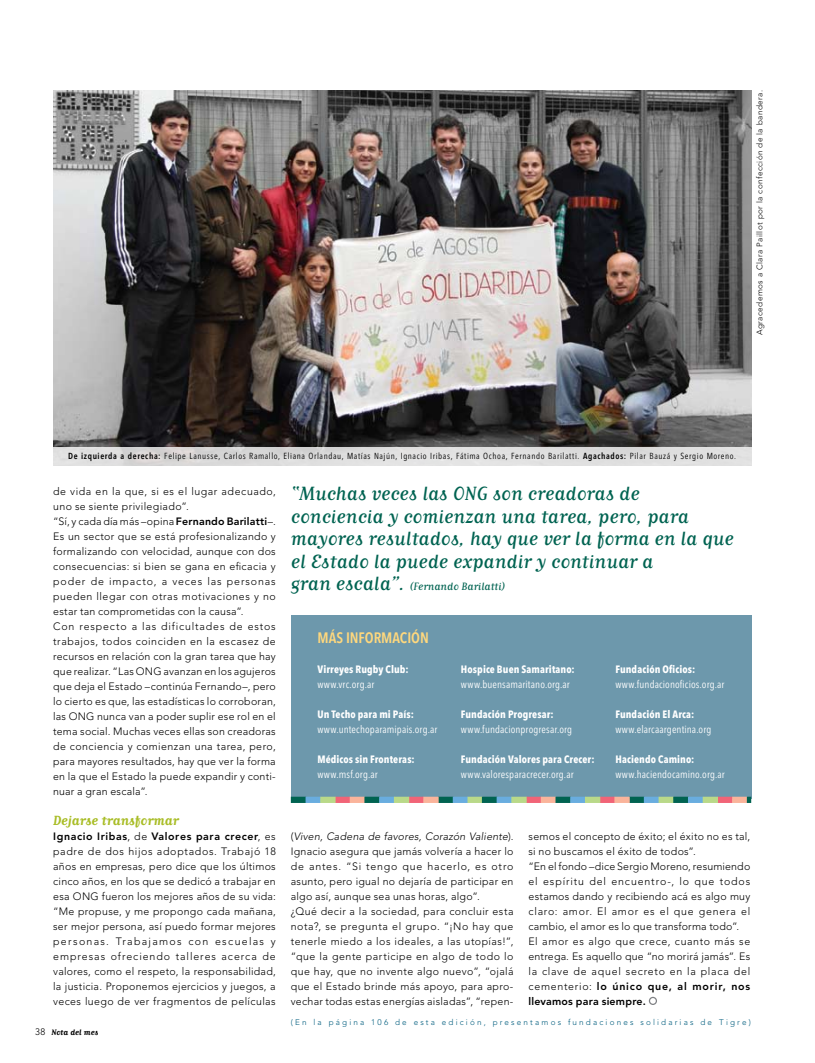
<style>
.page{position:relative;width:815px;height:1063px;background:#fff}
.page>*{position:absolute;margin:0;border:0;box-sizing:border-box;transform-origin:0 0}
.t1{font:22.5px/22.5px "Matrix Script";color:#006351}
.t2{font:700 15.62px "Matrix Script";color:#a9bd27}
.t3{font:600 condensed 15px "Avenir Next LT Pro";letter-spacing:-.005em;color:#ffd87d}
.t4{font:12.5px "Matrix Script";color:#006351}
.t5{font:300 10.62px/15px "Avenir LT Std";letter-spacing:.03em;color:#000;text-align:justify}
.t6{font:condensed 10.62px "Avenir Next LT Pro";letter-spacing:.01em;color:#fff}
.t7{font:700 condensed 10.62px "Avenir Next LT Pro";letter-spacing:.01em;color:#fff}
.t8{font:700 9.38px "Matrix Script";color:#000}
.t9{font:condensed 8.75px "Avenir Next LT Pro";letter-spacing:.065em;color:#000}
.t10{font:300 8.12px "Avenir LT Std";letter-spacing:.265em;color:#005d7e}
.t11{font:300 8.12px "Avenir LT Std";letter-spacing:.05em;color:#000}
.s1{font-weight:600}
.s2{font-weight:800}
.s3{font-family:"Avenir LT Std";font-weight:300}
.s4{font-size:22.5px}
.s5{font-style:italic}
</style>
<div class="page">
<img style="left:53px;top:90px;width:698px;height:357px">
<div style="left:291px;top:615px;width:460px;height:183px;background:#6d98ac"></div>
<div style="left:291px;top:797px;width:15px;height:6px;background:#006351"></div>
<div style="left:306px;top:797px;width:15px;height:6px;background:#69addf"></div>
<div style="left:335px;top:797px;width:15px;height:6px;background:#f16477"></div>
<div style="left:320px;top:797px;width:16px;height:6px;background:#b9d989"></div>
<div style="left:350px;top:797px;width:15px;height:6px;background:#fab49b"></div>
<div style="left:364px;top:797px;width:16px;height:6px;background:#006351"></div>
<div style="left:438px;top:797px;width:15px;height:6px;background:#006351"></div>
<div style="left:379px;top:797px;width:15px;height:6px;background:#69addf"></div>
<div style="left:453px;top:797px;width:15px;height:6px;background:#69addf"></div>
<div style="left:409px;top:797px;width:15px;height:6px;background:#f16477"></div>
<div style="left:394px;top:797px;width:15px;height:6px;background:#b9d989"></div>
<div style="left:467px;top:797px;width:16px;height:6px;background:#b9d989"></div>
<div style="left:423px;top:797px;width:16px;height:6px;background:#fab49b"></div>
<div style="left:482px;top:797px;width:15px;height:6px;background:#006351"></div>
<div style="left:497px;top:797px;width:15px;height:6px;background:#69addf"></div>
<div style="left:526px;top:797px;width:15px;height:6px;background:#f16477"></div>
<div style="left:511px;top:797px;width:16px;height:6px;background:#b9d989"></div>
<div style="left:541px;top:797px;width:15px;height:6px;background:#fab49b"></div>
<div style="left:555px;top:797px;width:16px;height:6px;background:#006351"></div>
<div style="left:629px;top:797px;width:15px;height:6px;background:#006351"></div>
<div style="left:570px;top:797px;width:16px;height:6px;background:#69addf"></div>
<div style="left:644px;top:797px;width:15px;height:6px;background:#69addf"></div>
<div style="left:600px;top:797px;width:15px;height:6px;background:#f16477"></div>
<div style="left:585px;top:797px;width:15px;height:6px;background:#b9d989"></div>
<div style="left:659px;top:797px;width:15px;height:6px;background:#b9d989"></div>
<div style="left:614px;top:797px;width:16px;height:6px;background:#fab49b"></div>
<div style="left:673px;top:797px;width:16px;height:6px;background:#006351"></div>
<div style="left:688px;top:797px;width:15px;height:6px;background:#69addf"></div>
<div style="left:717px;top:797px;width:16px;height:6px;background:#f16477"></div>
<div style="left:703px;top:797px;width:15px;height:6px;background:#b9d989"></div>
<div style="left:732px;top:797px;width:15px;height:6px;background:#fab49b"></div>
<svg style="left:747px;top:797px;width:4px;height:6px"></svg>
<div style="left:649px;top:997px;width:8px;height:8px;border:1px solid #808285;border-radius:50%"></div>
<svg style="left:53px;top:447px;width:699px;height:19px;background:#dddcdc"></svg>
<p class="t11" style="left:755px;top:335px;width:246px;rotate:-90deg">Agracedemos a Clara Paillot por la confección de la bandera.</p>
<p class="t9" style="left:68px;top:451px;width:669px"><span class="s1">De izquierda a derecha:</span> Felipe Lanusse, Carlos Ramallo, Eliana Orlandau, Matías Najún, Ignacio Iribas, Fátima Ochoa, Fernando Barilatti. <span class="s1">Agachados:</span> Pilar Bauzá y Sergio Moreno.</p>
<p class="t5" style="left:53px;top:484px;width:224px;text-align:left">de vida en la que, si es el lugar adecuado, uno se siente privilegiado”.<br>“Sí, y cada día más –opina <span class="s2">Fernando Barilatti</span>–.<br>Es un sector que se está profesionalizando y formalizando con velocidad, aunque con dos consecuencias: si bien se gana en eficacia y poder de impacto, a veces las personas pueden llegar con otras motivaciones y no estar tan comprometidas con la causa”.<br>Con respecto a las dificultades de estos trabajos, todos coinciden en la escasez de recursos en relación con la gran tarea que hay que realizar. “Las ONG</p>
<p class="t5" style="left:53px;top:664px;width:224px;text-indent:110px">avanzan en los agujeros que deja el Estado –continúa Fernando–, pero lo cierto es que, las estadísticas lo corroboran, las ONG</p>
<p class="t5" style="left:53px;top:709px;width:224px;text-indent:44px">nunca van a poder suplir ese rol en el tema social. Muchas veces ellas son creadoras de conciencia y comienzan una tarea, pero, para mayores resultados, hay que ver la forma en la que el Estado la puede expandir y conti&shy;nuar a gran escala”.</p>
<h2 class="t2" style="left:53px;top:813px;width:127px">Dejarse transformar</h2>
<p class="t5" style="left:53px;top:829px;width:224px"><span class="s2">Ignacio Iribas</span>, de <span class="s2">Valores para crecer</span>, es padre de dos hijos adoptados. Trabajó 18 años en empresas, pero dice que los últimos cinco años, en los que se dedicó a trabajar en esa ONG</p>
<p class="t5" style="left:53px;top:889px;width:224px;text-indent:49px">fueron los mejores años de su vida: “Me propuse, y me propongo cada mañana, ser mejor persona, así puedo formar mejores personas. Trabajamos con escuelas y empresas ofreciendo talleres acerca de valores, como el respeto, la responsabilidad, la justicia. Proponemos ejercicios y juegos, a veces luego de ver fragmentos de películas</p>
<p class="t8" style="left:35px;top:1028px;width:65px"><span class="s3">38</span> Nota del mes</p>
<h1 class="t1" style="left:291px;top:482px;width:444px">“Muchas veces las ONG son creadoras de conciencia y comienzan una tarea, pero, para mayores resultados, hay que ver la forma en la que el Estado la puede expandir y continuar a</h1>
<p class="t4" style="left:291px;top:581px;width:216px"><span class="s4">gran escala”.</span> (Fernando Barilatti)</p>
<h3 class="t3" style="left:317px;top:629px;width:113px">Más información</h3>
<p class="t7" style="left:317px;top:663px;width:93px">Virreyes Rugby Club:</p>
<p class="t6" style="left:317px;top:678px;width:59px">www.vrc.org.ar</p>
<p class="t7" style="left:317px;top:708px;width:98px">Un Techo para mi País:</p>
<p class="t6" style="left:317px;top:723px;width:122px">www.untechoparamipais.org.ar</p>
<p class="t7" style="left:317px;top:753px;width:99px">Médicos sin Fronteras:</p>
<p class="t6" style="left:317px;top:768px;width:62px">www.msf.org.ar</p>
<p class="t7" style="left:461px;top:663px;width:115px">Hospice Buen Samaritano:</p>
<p class="t6" style="left:461px;top:678px;width:110px">www.buensamaritano.org.ar</p>
<p class="t7" style="left:461px;top:708px;width:94px">Fundación Progresar:</p>
<p class="t6" style="left:461px;top:723px;width:113px">www.fundacionprogresar.org</p>
<p class="t7" style="left:461px;top:753px;width:135px">Fundación Valores para Crecer:</p>
<p class="t6" style="left:461px;top:768px;width:114px">www.valoresparacrecer.org.ar</p>
<p class="t7" style="left:615px;top:663px;width:81px">Fundación Oficios:</p>
<p class="t6" style="left:615px;top:678px;width:111px">www.fundacionoficios.org.ar</p>
<p class="t7" style="left:615px;top:708px;width:80px">Fundación El Arca:</p>
<p class="t6" style="left:615px;top:723px;width:97px">www.elarcaargentina.org</p>
<p class="t7" style="left:615px;top:753px;width:80px">Haciendo Camino:</p>
<p class="t6" style="left:615px;top:768px;width:111px">www.haciendocamino.org.ar</p>
<p class="t5" style="left:291px;top:829px;width:224px;text-align:left">(<span class="s5">Viven, Cadena de favores, Corazón Valiente</span>).<br>Ignacio asegura que jamás volvería a hacer lo de antes. “Si tengo que hacerlo, es otro asunto, pero igual no dejaría de participar en algo así, aunque sea unas horas, algo”.<br>¿Qué decir a la sociedad, para concluir esta nota?, se pregunta el grupo. “¡No hay que tenerle miedo a los ideales, a las utopías!”, “que la gente participe en algo de todo lo que hay, que no invente algo nuevo”, “ojalá que el Estado brinde más apoyo, para apro&shy;vechar todas estas energías aisladas”, “repen-</p>
<p class="t5" style="left:529px;top:829px;width:223px;text-align:left">semos el concepto de éxito; el éxito no es tal, si no buscamos el éxito de todos”.<br>“En el fondo –dice Sergio Moreno, resumiendo el espíritu del encuentro-, lo que todos estamos dando y recibiendo acá es algo muy claro: amor. El amor es el que genera el cambio, el amor es lo que transforma todo”.<br>El amor es algo que crece, cuanto más se entrega. Es aquello que “no morirá jamás”. Es la clave de aquel secreto en la placa del cementerio: <span class="s2">lo único que, al morir, nos llevamos para siempre.</span></p>
<p class="t10" style="left:291px;top:1018px;width:461px">(E n la página 106 de esta edición, presentamos fundaciones solidarias de Tigre)</p>
</div>
